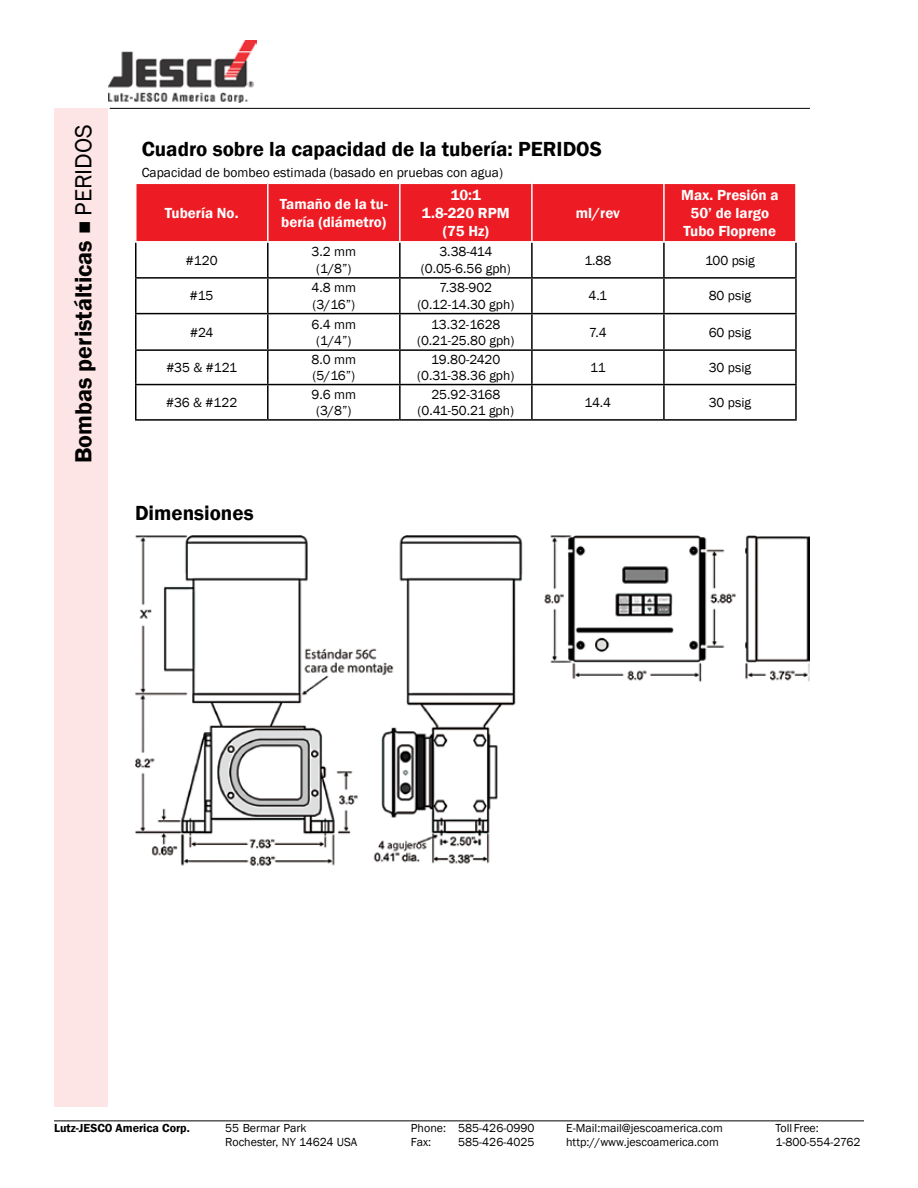
<style>
.page{position:relative;width:918px;height:1188px;background:#fff}
.page>*{position:absolute;margin:0;border:0;box-sizing:border-box;transform-origin:0 0}
.t1{font:600 24px "Franklin Gothic";color:#000}
.t2{font:600 21px "Franklin Gothic";color:#000}
.t3{font:600 15px/18px "Franklin Gothic";color:#fff;text-align:center}
.t4{font:13.5px/16.2px "Franklin Gothic";color:#000;text-align:center}
.t5{font:12px "Franklin Gothic";color:#000}
.t6{font:600 12px "Franklin Gothic";color:#000}
.s1{font-weight:400}
</style>
<div class="page">
<hr style="left:54px;top:1120px;width:810px;height:1px;background:#000">
<img style="left:108px;top:41px;width:148px;height:61px">
<div style="left:54px;top:108px;width:54px;height:999px;background:#fde4e5"></div>
<hr style="left:110px;top:108px;width:700px;height:1px;background:#000">
<div style="left:136px;top:184px;width:659px;height:57px;background:#ed1c24"></div>
<hr style="left:135px;top:243px;width:1px;height:34px;background:#000">
<hr style="left:267px;top:243px;width:2px;height:34px;background:#000">
<hr style="left:399px;top:243px;width:2px;height:34px;background:#000">
<hr style="left:531px;top:243px;width:2px;height:34px;background:#000">
<hr style="left:663px;top:243px;width:2px;height:34px;background:#000">
<hr style="left:795px;top:243px;width:2px;height:34px;background:#000">
<hr style="left:135px;top:279px;width:1px;height:34px;background:#000">
<hr style="left:267px;top:279px;width:2px;height:34px;background:#000">
<hr style="left:399px;top:279px;width:2px;height:34px;background:#000">
<hr style="left:531px;top:279px;width:2px;height:34px;background:#000">
<hr style="left:663px;top:279px;width:2px;height:34px;background:#000">
<hr style="left:795px;top:279px;width:2px;height:34px;background:#000">
<hr style="left:135px;top:314px;width:1px;height:35px;background:#000">
<hr style="left:267px;top:314px;width:2px;height:35px;background:#000">
<hr style="left:399px;top:314px;width:2px;height:35px;background:#000">
<hr style="left:531px;top:314px;width:2px;height:35px;background:#000">
<hr style="left:663px;top:314px;width:2px;height:35px;background:#000">
<hr style="left:795px;top:314px;width:2px;height:35px;background:#000">
<hr style="left:135px;top:351px;width:1px;height:33px;background:#000">
<hr style="left:267px;top:351px;width:2px;height:33px;background:#000">
<hr style="left:399px;top:351px;width:2px;height:33px;background:#000">
<hr style="left:531px;top:351px;width:2px;height:33px;background:#000">
<hr style="left:663px;top:351px;width:2px;height:33px;background:#000">
<hr style="left:795px;top:351px;width:2px;height:33px;background:#000">
<hr style="left:135px;top:385px;width:1px;height:34px;background:#000">
<hr style="left:267px;top:385px;width:2px;height:34px;background:#000">
<hr style="left:399px;top:385px;width:2px;height:34px;background:#000">
<hr style="left:531px;top:385px;width:2px;height:34px;background:#000">
<hr style="left:663px;top:385px;width:2px;height:34px;background:#000">
<hr style="left:795px;top:385px;width:2px;height:34px;background:#000">
<hr style="left:135px;top:277px;width:133px;height:2px;background:#000">
<hr style="left:268px;top:277px;width:132px;height:2px;background:#000">
<hr style="left:400px;top:277px;width:132px;height:2px;background:#000">
<hr style="left:532px;top:277px;width:132px;height:2px;background:#000">
<hr style="left:664px;top:277px;width:133px;height:2px;background:#000">
<hr style="left:135px;top:313px;width:133px;height:1px;background:#000">
<hr style="left:268px;top:313px;width:132px;height:1px;background:#000">
<hr style="left:400px;top:313px;width:132px;height:1px;background:#000">
<hr style="left:532px;top:313px;width:132px;height:1px;background:#000">
<hr style="left:664px;top:313px;width:133px;height:1px;background:#000">
<hr style="left:135px;top:349px;width:133px;height:2px;background:#000">
<hr style="left:268px;top:349px;width:132px;height:2px;background:#000">
<hr style="left:400px;top:349px;width:132px;height:2px;background:#000">
<hr style="left:532px;top:349px;width:132px;height:2px;background:#000">
<hr style="left:664px;top:349px;width:133px;height:2px;background:#000">
<hr style="left:135px;top:384px;width:133px;height:1px;background:#000">
<hr style="left:268px;top:384px;width:132px;height:1px;background:#000">
<hr style="left:400px;top:384px;width:132px;height:1px;background:#000">
<hr style="left:532px;top:384px;width:132px;height:1px;background:#000">
<hr style="left:664px;top:384px;width:133px;height:1px;background:#000">
<hr style="left:135px;top:419px;width:133px;height:2px;background:#000">
<hr style="left:268px;top:419px;width:132px;height:2px;background:#000">
<hr style="left:400px;top:419px;width:132px;height:2px;background:#000">
<hr style="left:532px;top:419px;width:132px;height:2px;background:#000">
<hr style="left:664px;top:419px;width:133px;height:2px;background:#000">
<hr style="left:267px;top:184px;width:2px;height:57px;background:#fff">
<hr style="left:399px;top:184px;width:2px;height:57px;background:#fff">
<hr style="left:531px;top:184px;width:2px;height:57px;background:#fff">
<hr style="left:663px;top:184px;width:2px;height:57px;background:#fff">
<img style="left:135px;top:536px;width:675px;height:330px">
<h1 class="t1" style="left:69px;top:463px;width:341px;rotate:-90deg">Bombas peristálticas ■ <span class="s1">PERIDOS</span></h1>
<h2 class="t2" style="left:142px;top:136px;width:462px">Cuadro sobre la capacidad de la tubería: PERIDOS</h2>
<p class="t4" style="left:142px;top:165px;width:363px">Capacidad de bombeo estimada (basado en pruebas con agua)</p>
<p class="t3" style="left:165px;top:204px;width:75px">Tubería No.</p>
<p class="t3" style="left:280px;top:195px;width:110px;text-align:left">Tamaño de la tu&shy;bería (diámetro)</p>
<p class="t3" style="left:422px;top:186px;width:89px">10:1<br>1.8-220 RPM (75 Hz)</p>
<p class="t3" style="left:576px;top:204px;width:46px">ml/rev</p>
<p class="t3" style="left:681px;top:186px;width:99px">Max. Presión a<br>50’ de largo<br>Tubo Floprene</p>
<p class="t4" style="left:186px;top:252px;width:33px">#120</p>
<p class="t4" style="left:312px;top:244px;width:46px">3.2 mm (1/8”)</p>
<p class="t4" style="left:421px;top:244px;width:92px">3.38-414 (0.05-6.56 gph)</p>
<p class="t4" style="left:584px;top:252px;width:29px">1.88</p>
<p class="t4" style="left:705px;top:252px;width:51px">100 psig</p>
<p class="t4" style="left:190px;top:288px;width:25px">#15</p>
<p class="t4" style="left:312px;top:280px;width:46px;text-align:left">4.8 mm (3/16”)</p>
<p class="t4" style="left:417px;top:280px;width:98px">7.38-902 (0.12-14.30 gph)</p>
<p class="t4" style="left:589px;top:288px;width:20px">4.1</p>
<p class="t4" style="left:709px;top:288px;width:44px">80 psig</p>
<p class="t4" style="left:190px;top:324px;width:25px">#24</p>
<p class="t4" style="left:312px;top:316px;width:46px">6.4 mm (1/4”)</p>
<p class="t4" style="left:417px;top:316px;width:99px">13.32-1628 (0.21-25.80 gph)</p>
<p class="t4" style="left:589px;top:324px;width:19px">7.4</p>
<p class="t4" style="left:709px;top:324px;width:44px">60 psig</p>
<p class="t4" style="left:166px;top:360px;width:72px">#35 &amp; #121</p>
<p class="t4" style="left:312px;top:352px;width:46px;text-align:left">8.0 mm (5/16”)</p>
<p class="t4" style="left:417px;top:352px;width:99px">19.80-2420 (0.31-38.36 gph)</p>
<p class="t4" style="left:590px;top:360px;width:17px">11</p>
<p class="t4" style="left:709px;top:360px;width:44px">30 psig</p>
<p class="t4" style="left:166px;top:395px;width:73px">#36 &amp; #122</p>
<p class="t4" style="left:312px;top:387px;width:46px">9.6 mm (3/8”)</p>
<p class="t4" style="left:418px;top:387px;width:98px">25.92-3168 (0.41-50.21 gph)</p>
<p class="t4" style="left:585px;top:395px;width:28px">14.4</p>
<p class="t4" style="left:709px;top:395px;width:44px">30 psig</p>
<h2 class="t2" style="left:135px;top:500px;width:120px">Dimensiones</h2>
<p class="t6" style="left:54px;top:1120px;width:137px">Lutz-JESCO America Corp.</p>
<p class="t5" style="left:225px;top:1120px;width:83px">55 Bermar Park</p>
<p class="t5" style="left:411px;top:1120px;width:125px">Phone: 585-426-0990</p>
<p class="t5" style="left:566px;top:1120px;width:158px">E-Mail:mail@jescoamerica.com</p>
<p class="t5" style="left:775px;top:1120px;width:45px">TollFree:</p>
<p class="t5" style="left:225px;top:1135px;width:134px">Rochester, NY 14624 USA</p>
<p class="t5" style="left:411px;top:1135px;width:22px">Fax:</p>
<p class="t5" style="left:458px;top:1135px;width:78px">585-426-4025</p>
<p class="t5" style="left:566px;top:1135px;width:154px">http://www.jescoamerica.com</p>
<p class="t5" style="left:775px;top:1135px;width:87px">1-800-554-2762</p>
</div>
